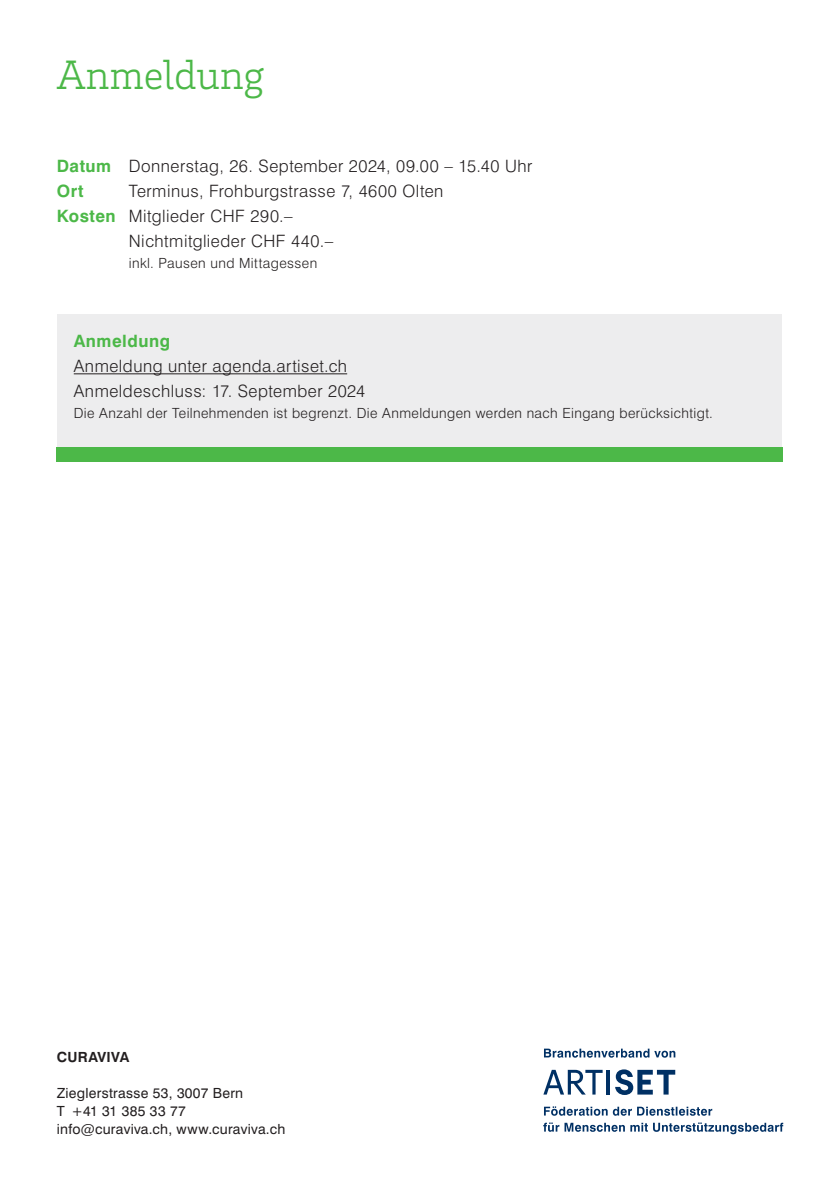
<style>
.page{position:relative;width:840px;height:1191px;background:#fff}
.page>*{position:absolute;margin:0;border:0;box-sizing:border-box;transform-origin:0 0}
.Titel_CURA-Grün_Flyer{font:300 42px "Brix Slab";color:#4cb848}
.Text_Flyer{font:300 17px "Swiss 721 BT";letter-spacing:.03em;color:#231f20}
.Zwischentitel_Beige_Flyer{font:700 17px "Swiss 721 BT";letter-spacing:.03em;color:#4cb848}
.Text_Flyer-2{font:700 17px "Swiss 721 BT";color:#4cb848}
.Kleingedrucktes_Flyer{font:300 14px "Swiss 721 BT";letter-spacing:.03em;color:#231f20}
.t1{font:14px/18px "Swiss 721 BT";letter-spacing:.02em;color:#231f20}
.t2{font:700 14px "Swiss 721 BT";letter-spacing:.02em;color:#231f20}
.s1{font-weight:700;color:#4cb848}
</style>
<div class="page">
<div style="left:58px;top:315px;width:723px;height:132px;background:#ededee"></div>
<div style="left:57px;top:447px;width:725px;height:14px;background:#4cb848"></div>
<hr style="left:606px;top:1069px;width:3px;height:25px;background:#003064">
<svg style="left:615px;top:1069px;width:60px;height:26px"></svg>
<svg style="left:543px;top:1069px;width:59px;height:25px"></svg>
<svg style="left:544px;top:1048px;width:131px;height:9px"></svg>
<svg style="left:543px;top:1122px;width:239px;height:12px"></svg>
<svg style="left:544px;top:1106px;width:167px;height:9px"></svg>
<hr style="left:74px;top:373px;width:273px;height:1px;background:#231f20">
<p class="Titel_CURA-Grün_Flyer" style="left:57px;top:48px;width:209px">Anmeldung</p>
<p class="Text_Flyer" style="left:57px;top:156px;width:477px"><span class="s1">Datum</span> Donnerstag, 26. September 2024, 09.00 – 15.40 Uhr</p>
<p class="Text_Flyer-2" style="left:57px;top:181px;width:28px">Ort</p>
<p class="Text_Flyer" style="left:129px;top:181px;width:316px">Terminus, Frohburgstrasse 7, 4600 Olten</p>
<p class="Text_Flyer" style="left:57px;top:206px;width:237px"><span class="s1">Kosten</span> Mitglieder CHF 290.–</p>
<p class="Text_Flyer" style="left:129px;top:231px;width:206px">Nichtmitglieder CHF 440.–</p>
<p class="Kleingedrucktes_Flyer" style="left:129px;top:255px;width:190px">inkl. Pausen und Mittagessen</p>
<p class="Zwischentitel_Beige_Flyer" style="left:74px;top:331px;width:98px">Anmeldung</p>
<p class="Text_Flyer" style="left:74px;top:356px;width:275px">Anmeldung unter agenda.artiset.ch</p>
<p class="Text_Flyer" style="left:74px;top:381px;width:293px">Anmeldeschluss: 17. September 2024</p>
<p class="Kleingedrucktes_Flyer" style="left:74px;top:405px;width:640px">Die Anzahl der Teilnehmenden ist begrenzt. Die Anmeldungen werden nach Eingang berücksichtigt.</p>
<p class="t2" style="left:57px;top:1048px;width:74px">CURAVIVA</p>
<p class="t1" style="left:57px;top:1084px;width:230px">Zieglerstrasse 53, 3007 Bern<br>T +41 31 385 33 77 info@curaviva.ch, www.curaviva.ch</p>
</div>
